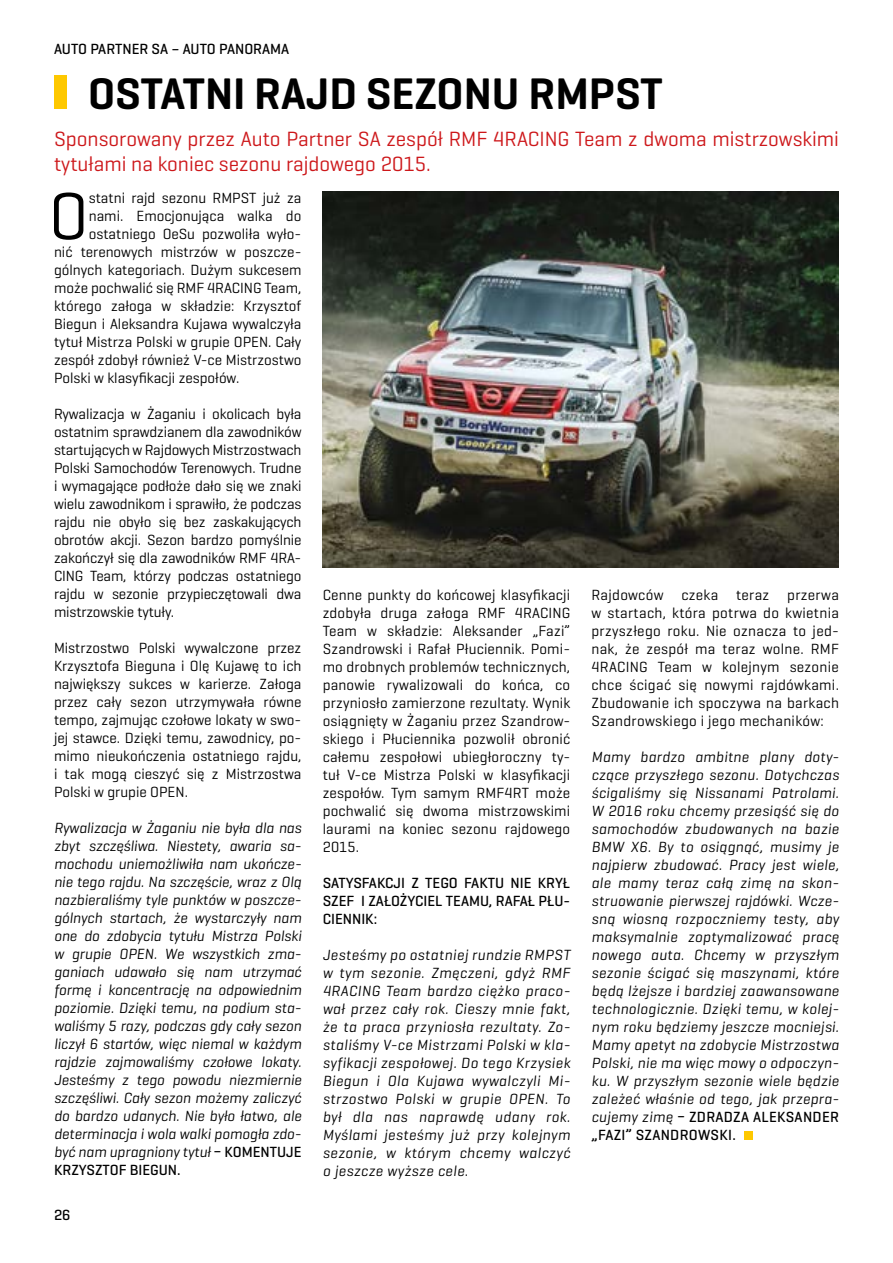
<style>
.page{position:relative;width:893px;height:1263px;background:#fff}
.page>*{position:absolute;margin:0;border:0;box-sizing:border-box;transform-origin:0 0}
.t1{font:67.95px "Geogrotesque";color:#000}
.t2{font:600 45px "Geogrotesque";color:#000}
.t3{font:21px/25.2px "Geogrotesque";color:#cd171a}
.t4{font:15px/18px "Geogrotesque";color:#000;text-align:justify}
.t5{font:italic 15px/18px "Geogrotesque";letter-spacing:.02em;color:#000;text-align:justify}
.t6{font:500 15px/18px "Geogrotesque";color:#000;text-align:justify}
.s1{font-weight:500;font-style:normal}
.s2{font-style:normal}
</style>
<div class="page">
<div style="left:54px;top:75px;width:13px;height:34px;background:#fec800"></div>
<img style="left:323px;top:192px;width:516px;height:376px">
<div style="left:745px;top:1131px;width:8px;height:9px;background:#fec800"></div>
<p class="t6" style="left:54px;top:40px;width:237px">AUTO PARTNER SA – AUTO PANORAMA</p>
<h2 class="t2" style="left:88px;top:66px;width:576px">OSTATNI RAJD SEZONU RMPST</h2>
<h3 class="t3" style="left:54px;top:125px;width:786px">Sponsorowany przez Auto Partner SA zespół RMF 4RACING Team z dwoma mistrzowskimi tytułami na koniec sezonu rajdowego 2015.</h3>
<h1 class="t1" style="left:49px;top:174px;width:42px">O</h1>
<p class="t4" style="left:89px;top:189px;width:214px">statni rajd sezonu RMPST już za</p>
<p class="t4" style="left:89px;top:207px;width:214px">nami. Emocjonująca walka do</p>
<p class="t4" style="left:89px;top:225px;width:214px">ostatniego OeSu pozwoliła wyło-</p>
<p class="t4" style="left:54px;top:243px;width:249px">nić terenowych mistrzów w poszcze-</p>
<p class="t4" style="left:54px;top:261px;width:249px">gólnych kategoriach. Dużym sukcesem</p>
<p class="t4" style="left:54px;top:279px;width:249px">może pochwalić się RMF 4RACING Team,</p>
<p class="t4" style="left:54px;top:297px;width:249px">którego załoga w składzie: Krzysztof</p>
<p class="t4" style="left:54px;top:315px;width:249px">Biegun i Aleksandra Kujawa wywalczyła</p>
<p class="t4" style="left:54px;top:333px;width:249px">tytuł Mistrza Polski w grupie OPEN. Cały</p>
<p class="t4" style="left:54px;top:351px;width:249px">zespół zdobył również V-ce Mistrzostwo</p>
<p class="t4" style="left:54px;top:369px;width:187px">Polski w klasyfikacji zespołów.</p>
<p class="t4" style="left:54px;top:405px;width:249px">Rywalizacja w Żaganiu i okolicach była ostatnim sprawdzianem dla zawodników startujących w Rajdowych Mistrzostwach Polski Samochodów Terenowych. Trudne i wymagające podłoże dało się we znaki wielu zawodnikom i sprawiło, że podczas rajdu nie obyło się bez zaskakujących obrotów akcji. Sezon bardzo pomyślnie zakończył się dla zawodników RMF 4RA-CING Team, którzy podczas ostatniego rajdu w sezonie przypieczętowali dwa mistrzowskie tytuły.</p>
<p class="t4" style="left:54px;top:639px;width:249px">Mistrzostwo Polski wywalczone przez Krzysztofa Bieguna i Olę Kujawę to ich największy sukces w karierze. Załoga przez cały sezon utrzymywała równe tempo, zajmując czołowe lokaty w swo&shy;jej stawce. Dzięki temu, zawodnicy, po&shy;mimo nieukończenia ostatniego rajdu, i tak mogą cieszyć się z Mistrzostwa Polski w grupie OPEN.</p>
<p class="t5" style="left:54px;top:819px;width:249px">Rywalizacja w Żaganiu nie była dla nas zbyt szczęśliwa. Niestety, awaria sa&shy;mochodu uniemożliwiła nam ukończe&shy;nie tego rajdu. Na szczęście, wraz z Olą nazbieraliśmy tyle punktów w poszcze&shy;gólnych startach, że wystarczyły nam one do zdobycia tytułu Mistrza Polski w grupie OPEN. We wszystkich zma&shy;ganiach udawało się nam utrzymać formę i koncentrację na odpowiednim poziomie. Dzięki temu, na podium sta&shy;waliśmy 5 razy, podczas gdy cały sezon liczył 6 startów, więc niemal w każdym rajdzie zajmowaliśmy czołowe lokaty.<br>Jesteśmy z tego powodu niezmiernie szczęśliwi. Cały sezon możemy zaliczyć do bardzo udanych. Nie było łatwo, ale determinacja i wola walki pomogła zdo&shy;być nam upragniony tytuł <span class="s1">– KOMENTUJE KRZYSZTOF BIEGUN.</span></p>
<p class="t6" style="left:54px;top:1206px;width:18px">26</p>
<p class="t4" style="left:323px;top:586px;width:249px">Cenne punkty do końcowej klasyfikacji zdobyła druga załoga RMF 4RACING Team w składzie: Aleksander „Fazi” Szandrowski i Rafał Płuciennik. Pomi&shy;mo drobnych problemów technicznych, panowie rywalizowali do końca, co przyniosło zamierzone rezultaty. Wynik osiągnięty w Żaganiu przez Szandrow&shy;skiego i Płuciennika pozwolił obronić całemu zespołowi ubiegłoroczny ty&shy;tuł V-ce Mistrza Polski w klasyfikacji zespołów. Tym samym RMF4RT może pochwalić się dwoma mistrzowskimi laurami na koniec sezonu rajdowego 2015.</p>
<p class="t6" style="left:323px;top:874px;width:249px">SATYSFAKCJI Z TEGO FAKTU NIE KRYŁ SZEF I ZAŁOŻYCIEL TEAMU, RAFAŁ PŁU-CIENNIK:</p>
<p class="t5" style="left:323px;top:946px;width:249px">Jesteśmy po ostatniej rundzie RMPST w tym sezonie. Zmęczeni, gdyż RMF 4RACING Team bardzo ciężko praco&shy;wał przez cały rok. Cieszy mnie fakt, że ta praca przyniosła rezultaty. Zo&shy;staliśmy V-ce Mistrzami Polski w kla&shy;syfikacji zespołowej. Do tego Krzysiek Biegun i Ola Kujawa wywalczyli Mi&shy;strzostwo Polski w grupie OPEN. To był dla nas naprawdę udany rok.<br>Myślami jesteśmy już przy kolejnym sezonie, w którym chcemy walczyć o jeszcze wyższe cele<span class="s2">.</span></p>
<p class="t4" style="left:591px;top:586px;width:249px">Rajdowców czeka teraz przerwa w startach, która potrwa do kwietnia przyszłego roku. Nie oznacza to jed&shy;nak, że zespół ma teraz wolne. RMF 4RACING Team w kolejnym sezonie chce ścigać się nowymi rajdówkami.<br>Zbudowanie ich spoczywa na barkach Szandrowskiego i jego mechaników:</p>
<p class="t5" style="left:591px;top:748px;width:249px">Mamy bardzo ambitne plany doty&shy;czące przyszłego sezonu. Dotychczas ścigaliśmy się Nissanami Patrolami.<br>W 2016 roku chcemy przesiąść się do samochodów zbudowanych na bazie BMW X6. By to osiągnąć, musimy je najpierw zbudować. Pracy jest wiele, ale mamy teraz całą zimę na skon&shy;struowanie pierwszej rajdówki. Wcze&shy;sną wiosną rozpoczniemy testy, aby maksymalnie zoptymalizować pracę nowego auta. Chcemy w przyszłym sezonie ścigać się maszynami, które będą lżejsze i bardziej zaawansowane technologicznie. Dzięki temu, w kolej&shy;nym roku będziemy jeszcze mocniejsi.<br>Mamy apetyt na zdobycie Mistrzostwa Polski, nie ma więc mowy o odpoczyn&shy;ku. W przyszłym sezonie wiele będzie zależeć właśnie od tego, jak przepra&shy;cujemy zimę <span class="s1">– ZDRADZA ALEKSANDER „FAZI” SZANDROWSKI.</span></p>
</div>
